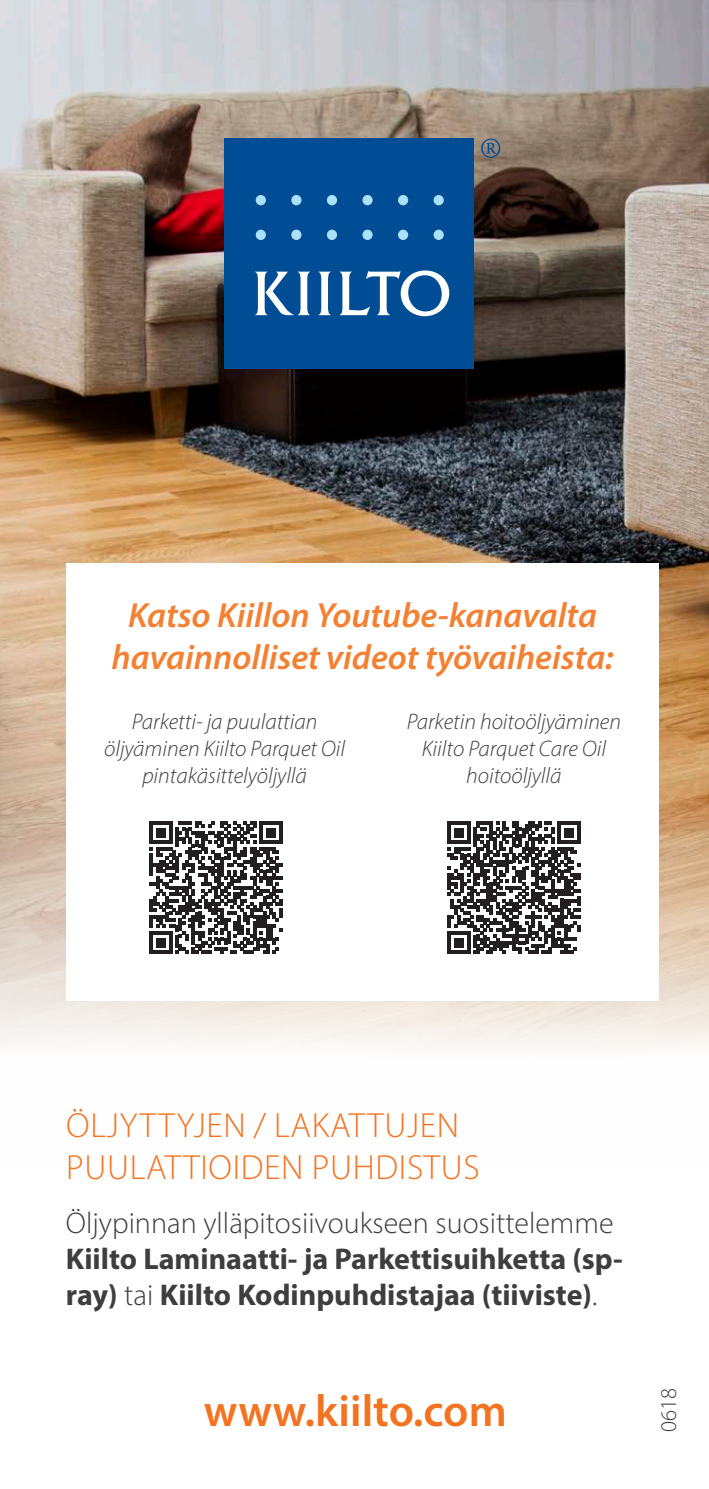
<style>
.page{position:relative;width:709px;height:1489px;background:#fff}
.page>*{position:absolute;margin:0;border:0;box-sizing:border-box;transform-origin:0 0}
.t1{font:600 45px "Myriad Pro";color:#f47321}
.t2{font:italic 600 35px/42px "Myriad Pro";color:#f48032;text-align:center}
.t3{font:300 35px/42px "Myriad Pro";letter-spacing:.02em;color:#f47321}
.t4{font:700 30px/36px "Myriad Pro";color:#3e3e3f}
.valkonen_otsikko{font:italic 300 22.5px/27px "Myriad Pro";color:#3e3e3f;text-align:center}
.t5{font:300 22.5px "Myriad Pro";color:#3e3e3f}
.s1{font-weight:300}
</style>
<div class="page">
<img style="left:1px;top:0;width:708px;height:1048px">
<div style="left:66px;top:563px;width:593px;height:437px;background:#fff"></div>
<div style="left:225px;top:138px;width:249px;height:230px;background:#014d95"></div>
<svg style="left:255px;top:272px;width:55px;height:43px"></svg>
<svg style="left:318px;top:272px;width:13px;height:43px"></svg>
<svg style="left:339px;top:270px;width:110px;height:46px"></svg>
<div style="left:256px;top:195px;width:10px;height:10px;background:#aae0f9;border-radius:50%"></div>
<div style="left:256px;top:230px;width:10px;height:10px;background:#aae0f9;border-radius:50%"></div>
<div style="left:291px;top:195px;width:10px;height:10px;background:#aae0f9;border-radius:50%"></div>
<div style="left:291px;top:230px;width:10px;height:10px;background:#aae0f9;border-radius:50%"></div>
<div style="left:327px;top:195px;width:10px;height:10px;background:#aae0f9;border-radius:50%"></div>
<div style="left:327px;top:230px;width:10px;height:10px;background:#aae0f9;border-radius:50%"></div>
<div style="left:362px;top:195px;width:10px;height:10px;background:#aae0f9;border-radius:50%"></div>
<div style="left:362px;top:230px;width:10px;height:10px;background:#aae0f9;border-radius:50%"></div>
<div style="left:398px;top:195px;width:10px;height:10px;background:#aae0f9;border-radius:50%"></div>
<div style="left:398px;top:230px;width:10px;height:10px;background:#aae0f9;border-radius:50%"></div>
<div style="left:433px;top:195px;width:11px;height:10px;background:#aae0f9;border-radius:50%"></div>
<div style="left:433px;top:230px;width:11px;height:10px;background:#aae0f9;border-radius:50%"></div>
<svg style="left:481px;top:139px;width:19px;height:19px"></svg>
<svg style="left:447px;top:821px;width:133px;height:132px"></svg>
<svg style="left:150px;top:821px;width:132px;height:132px"></svg>
<p class="t2" style="left:112px;top:593px;width:503px">Katso Kiillon Youtube-kanavalta havainnolliset videot työvaiheista:</p>
<p class="valkonen_otsikko" style="left:132px;top:707px;width:187px">Parketti- ja puulattian</p>
<p class="valkonen_otsikko" style="left:104px;top:734px;width:242px">öljyäminen Kiilto Parquet Oil pintakäsittelyöljyllä</p>
<p class="valkonen_otsikko" style="left:407px;top:707px;width:216px">Parketin hoitoöljyäminen<br>Kiilto Parquet Care Oil hoitoöljyllä</p>
<p class="t3" style="left:66px;top:1103px;width:415px">ÖLJYTTYJEN / LAKATTUJEN<br>PUULATTIOIDEN PUHDISTUS</p>
<p class="t4" style="left:66px;top:1203px;width:558px"><span class="s1">Öljypinnan ylläpitosiivoukseen suosittelemme<br></span>Kiilto Laminaatti- ja Parkettisuihketta (sp&shy;ray) <span class="s1">tai</span> Kiilto Kodinpuhdistajaa (tiiviste)<span class="s1">.</span></p>
<p class="t1" style="left:204px;top:1382px;width:304px">www.kiilto.com</p>
<p class="t5" style="left:655px;top:1431px;width:45px;rotate:-90deg">0618</p>
</div>
